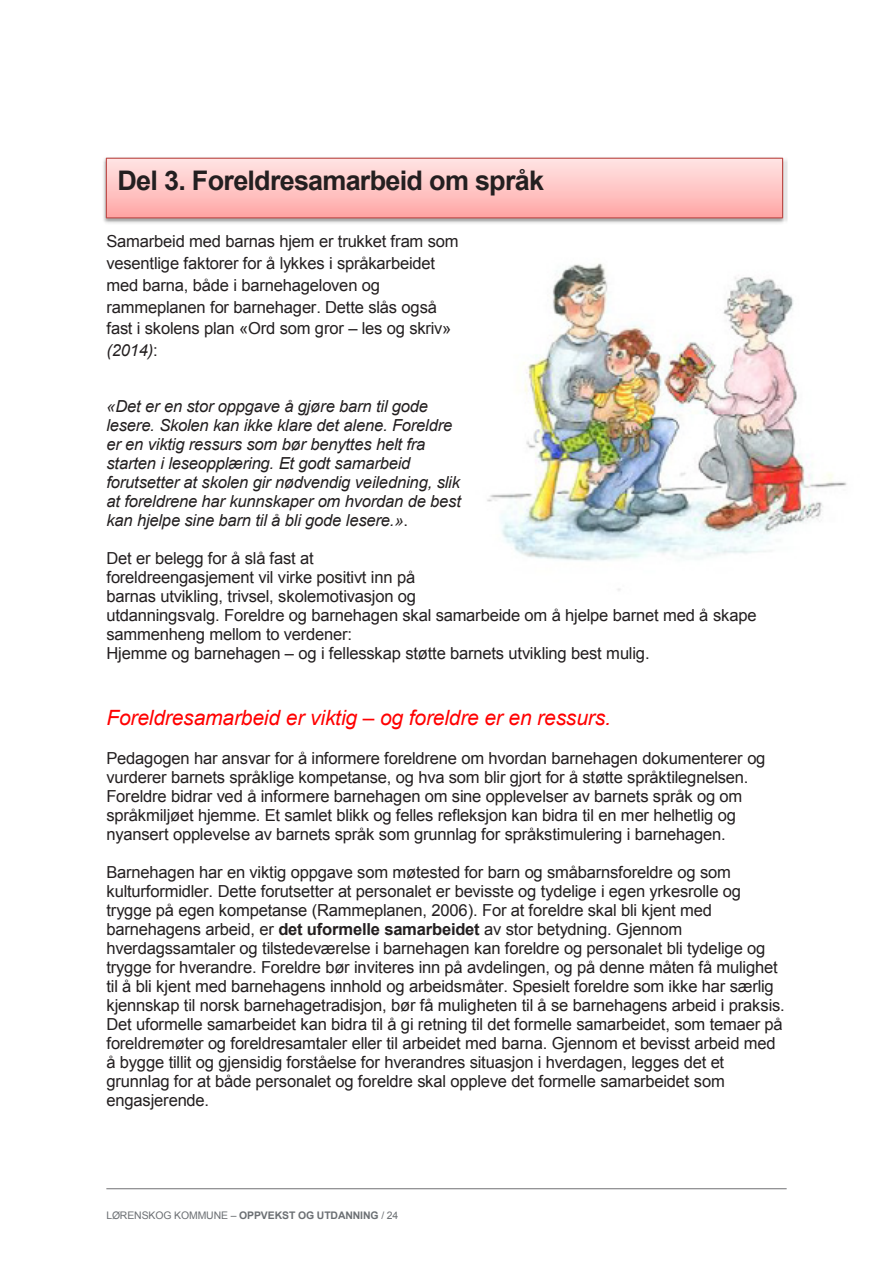
<style>
.page{position:relative;width:893px;height:1263px;background:#fff}
.page>*{position:absolute;margin:0;border:0;box-sizing:border-box;transform-origin:0 0}
.t1{font:700 27px "Arial";letter-spacing:-.03em;color:#231f20}
.t2{font:italic 21px "Arial";letter-spacing:-.01em;color:#f00}
.t3{font:16.5px/19px "Arial";letter-spacing:-.015em;color:#231f20}
.t4{font:italic 16.5px/18.9px "Arial";letter-spacing:-.015em;color:#231f20}
.t5{font:10.5px "Arial";letter-spacing:-.015em;color:#6b6f73}
.s1{font-style:italic}
.s2{font-style:normal}
.s3{font-weight:700}
</style>
<div class="page">
<hr style="left:106px;top:1188px;width:681px;height:1px;background:#717174">
<img style="left:103px;top:157px;width:684px;height:67px">
<img style="left:103px;top:161px;width:683px;height:58px">
<svg style="left:108px;top:160px;width:673px;height:56px;background:#ffc4c3"></svg>
<div style="left:106px;top:158px;width:677px;height:60px;border:1px solid #be4b48"></div>
<img style="left:107px;top:164px;width:675px;height:48px">
<img style="left:487px;top:263px;width:360px;height:328px">
<h1 class="t1" style="left:118px;top:162px;width:428px">Del 3. Foreldresamarbeid om språk</h1>
<p class="t3" style="left:106px;top:231px;width:354px;line-height:21.9px">Samarbeid med barnas hjem er trukket fram som vesentlige faktorer for å lykkes i språkarbeidet med barna, både i barnehageloven og rammeplanen for barnehager. Dette slås også fast i skolens plan «Ord som gror – les og skriv» <span class="s1">(2014)</span>:</p>
<p class="t4" style="left:106px;top:397px;width:356px">«Det er en stor oppgave å gjøre barn til gode lesere. Skolen kan ikke klare det alene. Foreldre er en viktig ressurs som bør benyttes helt fra starten i leseopplæring. Et godt samarbeid forutsetter at skolen gir nødvendig veiledning, slik at foreldrene har kunnskaper om hvordan de best kan hjelpe sine barn til å bli gode lesere.»<span class="s2">.</span></p>
<p class="t3" style="left:106px;top:549px;width:652px">Det er belegg for å slå fast at<br>foreldreengasjement vil virke positivt inn på<br>barnas utvikling, trivsel, skolemotivasjon og<br>utdanningsvalg. Foreldre og barnehagen skal samarbeide om å hjelpe barnet med å skape sammenheng mellom to verdener:<br>Hjemme og barnehagen – og i fellesskap støtte barnets utvikling best mulig.</p>
<p class="t2" style="left:106px;top:704px;width:506px">Foreldresamarbeid er viktig – og foreldre er en ressurs.</p>
<p class="t3" style="left:106px;top:749px;width:660px">Pedagogen har ansvar for å informere foreldrene om hvordan barnehagen dokumenterer og vurderer barnets språklige kompetanse, og hva som blir gjort for å støtte språktilegnelsen.<br>Foreldre bidrar ved å informere barnehagen om sine opplevelser av barnets språk og om språkmiljøet hjemme. Et samlet blikk og felles refleksjon kan bidra til en mer helhetlig og nyansert opplevelse av barnets språk som grunnlag for språkstimulering i barnehagen.</p>
<p class="t3" style="left:106px;top:863px;width:680px">Barnehagen har en viktig oppgave som møtested for barn og småbarnsforeldre og som kulturformidler. Dette forutsetter at personalet er bevisste og tydelige i egen yrkesrolle og trygge på egen kompetanse (Rammeplanen, 2006). For at foreldre skal bli kjent med barnehagens arbeid, er <span class="s3">det uformelle samarbeidet</span> av stor betydning. Gjennom hverdagssamtaler og tilstedeværelse i barnehagen kan foreldre og personalet bli tydelige og trygge for hverandre. Foreldre bør inviteres inn på avdelingen, og på denne måten få mulighet til å bli kjent med barnehagens innhold og arbeidsmåter. Spesielt foreldre som ikke har særlig kjennskap til norsk barnehagetradisjon, bør få muligheten til å se barnehagens arbeid i praksis.<br>Det uformelle samarbeidet kan bidra til å gi retning til det formelle samarbeidet, som temaer på foreldremøter og foreldresamtaler eller til arbeidet med barna. Gjennom et bevisst arbeid med å bygge tillit og gjensidig forståelse for hverandres situasjon i hverdagen, legges det et grunnlag for at både personalet og foreldre skal oppleve det formelle samarbeidet som engasjerende.</p>
<p class="t5" style="left:106px;top:1208px;width:293px">LØRENSKOG KOMMUNE – <span class="s3">OPPVEKST OG UTDANNING</span> / 24</p>
</div>
